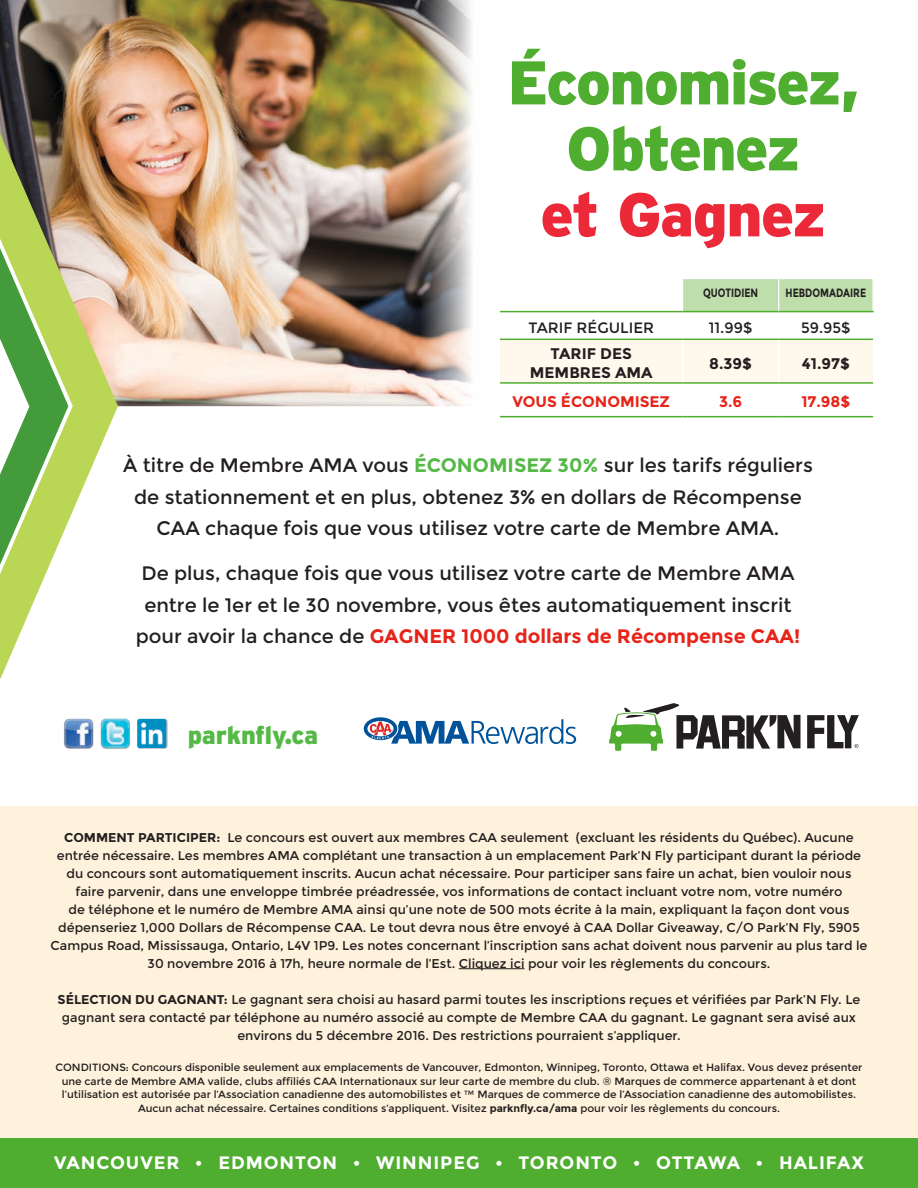
<style>
.page{position:relative;width:918px;height:1188px;background:#fff}
.page>*{position:absolute;margin:0;border:0;box-sizing:border-box;transform-origin:0 0}
.t1{font:900 61.5px/66px "Interstate";letter-spacing:-.03em;color:#4fad2f;text-align:center}
.t2{font:900 61.5px "Interstate";letter-spacing:-.03em;color:#ec2939}
.t3{font:900 25.2px "Interstate";letter-spacing:-.01em;color:#55b947}
.t4{font:19.5px/31.5px "Montserrat";color:#231f20;text-align:center}
.t5{font:700 18px "Montserrat";letter-spacing:.05em;color:#fff}
.t6{font:700 15.45px/18.5px "Montserrat";color:#231f20;text-align:center}
.t7{font:700 15.45px "Montserrat";color:#e72419}
.t8{font:15px "Montserrat";color:#231f20}
.t9{font:12.75px "Montserrat";color:#231f20}
.t10{font:700 12.75px "Montserrat";color:#231f20}
.t11{font:700 12px "Montserrat";color:#231f20;scale:.78 1}
.t12{font:10.5px/13.5px "Montserrat";color:#231f20;text-align:center}
.s1{font-weight:700;color:#55b947}
.s2{font-weight:700;color:#e72419}
.s3{font-weight:700}
</style>
<div class="page">
<img style="left:0;top:0;width:472px;height:406px">
<div style="left:0;top:806px;width:918px;height:334px;background:#fff2dc"></div>
<svg style="left:0;top:133px;width:118px;height:545px"></svg>
<div style="left:0;top:1138px;width:918px;height:50px;background:#4fad2f"></div>
<hr style="left:459px;top:968px;width:66px;height:1px;background:#231f20">
<svg style="left:364px;top:717px;width:212px;height:27px"></svg>
<svg style="left:609px;top:703px;width:192px;height:48px"></svg>
<svg style="left:807px;top:715px;width:52px;height:33px"></svg>
<img style="left:64px;top:718px;width:102px;height:31px">
<div style="left:138px;top:719px;width:30px;height:30px;background:#231f20;opacity:.5"></div>
<svg style="left:500px;top:279px;width:373px;height:137px"></svg>
<hr style="left:682px;top:340px;width:1px;height:42px;background:#fff">
<hr style="left:778px;top:340px;width:1px;height:42px;background:#fff">
<hr style="left:682px;top:384px;width:1px;height:32px;background:#fff">
<hr style="left:778px;top:384px;width:1px;height:32px;background:#fff">
<hr style="left:682px;top:279px;width:1px;height:32px;background:#fff">
<hr style="left:500px;top:311px;width:183px;height:1px;background:#4fad2f">
<hr style="left:683px;top:311px;width:96px;height:1px;background:#4fad2f">
<hr style="left:779px;top:311px;width:95px;height:1px;background:#4fad2f">
<hr style="left:500px;top:416px;width:183px;height:1px;background:#4fad2f">
<hr style="left:683px;top:416px;width:96px;height:1px;background:#4fad2f">
<hr style="left:779px;top:416px;width:94px;height:1px;background:#4fad2f">
<hr style="left:500px;top:339px;width:183px;height:1px;background:#4fad2f">
<hr style="left:683px;top:339px;width:96px;height:1px;background:#4fad2f">
<hr style="left:779px;top:339px;width:94px;height:1px;background:#4fad2f">
<hr style="left:500px;top:382px;width:183px;height:2px;background:#4fad2f">
<hr style="left:683px;top:382px;width:96px;height:2px;background:#4fad2f">
<hr style="left:779px;top:382px;width:94px;height:2px;background:#4fad2f">
<h1 class="t1" style="left:508px;top:49px;width:353px">Économisez,<br>Obtenez</h1>
<h1 class="t2" style="left:540px;top:180px;width:288px">et Gagnez</h1>
<p class="t11" style="left:703px;top:286px;width:72px">QUOTIDIEN</p>
<p class="t11" style="left:786px;top:286px;width:105px">HEBDOMADAIRE</p>
<p class="t8" style="left:528px;top:319px;width:127px">TARIF RÉGULIER</p>
<p class="t8" style="left:709px;top:319px;width:45px">11.99$</p>
<p class="t8" style="left:801px;top:319px;width:51px">59.95$</p>
<p class="t6" style="left:530px;top:345px;width:124px">TARIF DES<br>MEMBRES AMA</p>
<p class="t6" style="left:709px;top:354px;width:44px">8.39$</p>
<p class="t6" style="left:802px;top:354px;width:50px">41.97$</p>
<p class="t7" style="left:512px;top:393px;width:158px">VOUS ÉCONOMISEZ</p>
<p class="t7" style="left:719px;top:393px;width:25px">3.6</p>
<p class="t7" style="left:801px;top:393px;width:50px">17.98$</p>
<h3 class="t4" style="left:123px;top:450px;width:691px">À titre de Membre AMA vous <span class="s1">ÉCONOMISEZ 30%</span> sur les tarifs réguliers de stationnement et en plus, obtenez 3% en dollars de Récompense<br>CAA chaque fois que vous utilisez votre carte de Membre AMA.</h3>
<h3 class="t4" style="left:136px;top:558px;width:666px">De plus, chaque fois que vous utilisez votre carte de Membre AMA entre le 1er et le 30 novembre, vous êtes automatiquement inscrit pour avoir la chance de <span class="s2">GAGNER 1000 dollars de Récompense CAA!</span></h3>
<h2 class="t3" style="left:188px;top:720px;width:132px">parknfly.ca</h2>
<p class="t10" style="left:64px;top:830px;width:21px">Comment</p>
<p class="t10" style="left:138px;top:830px;width:9px">participer</p>
<p class="t9" style="left:216px;top:830px;width:639px"><span class="s3">:</span> Le concours est ouvert aux membres CAA seulement (excluant les résidents du Québec). Aucune</p>
<p class="t9" style="left:57px;top:848px;width:806px">entrée nécessaire. Les membres AMA complétant une transaction à un emplacement Park’N Fly participant durant la période</p>
<p class="t9" style="left:66px;top:866px;width:787px">du concours sont automatiquement inscrits. Aucun achat nécessaire. Pour participer sans faire un achat, bien vouloir nous</p>
<p class="t9" style="left:76px;top:884px;width:769px">faire parvenir, dans une enveloppe timbrée préadressée, vos informations de contact incluant votre nom, votre numéro</p>
<p class="t9" style="left:68px;top:902px;width:783px">de téléphone et le numéro de Membre AMA ainsi qu’une note de 500 mots écrite à la main, expliquant la façon dont vous</p>
<p class="t9" style="left:58px;top:920px;width:803px">dépenseriez 1,000 Dollars de Récompense CAA. Le tout devra nous être envoyé à CAA Dollar Giveaway, C/O Park’N Fly, 5905</p>
<p class="t9" style="left:51px;top:938px;width:818px">Campus Road, Mississauga, Ontario, L4V 1P9. Les notes concernant l’inscription sans achat doivent nous parvenir au plus tard le</p>
<p class="t9" style="left:148px;top:956px;width:624px">30 novembre 2016 à 17h, heure normale de l’Est. Cliquez ici pour voir les règlements du concours.</p>
<p class="t10" style="left:58px;top:992px;width:18px">Sélection</p>
<p class="t10" style="left:135px;top:992px;width:34px">du gagnant</p>
<p class="t9" style="left:224px;top:992px;width:638px"><span class="s3">:</span> Le gagnant sera choisi au hasard parmi toutes les inscriptions reçues et vérifiées par Park’N Fly. Le</p>
<p class="t9" style="left:62px;top:1010px;width:796px">gagnant sera contacté par téléphone au numéro associé au compte de Membre CAA du gagnant. Le gagnant sera avisé aux</p>
<p class="t9" style="left:237px;top:1028px;width:445px">environs du 5 décembre 2016. Des restrictions pourraient s’appliquer.</p>
<p class="t12" style="left:56px;top:1061px;width:808px">CONDITIONS: Concours disponible seulement aux emplacements de Vancouver, Edmonton, Winnipeg, Toronto, Ottawa et Halifax. Vous devez présenter une carte de Membre AMA valide, clubs affiliés CAA Internationaux sur leur carte de membre du club. ® Marques de commerce appartenant à et dont l’utilisation est autorisée par l’Association canadienne des automobilistes et ™ Marques de commerce de l’Association canadienne des automobilistes.<br>Aucun achat nécessaire. Certaines conditions s’appliquent. Visitez <span class="s3">parknfly.ca/ama</span> pour voir les règlements du concours.</p>
<h3 class="t5" style="left:54px;top:1152px;width:811px">VANCOUVER • EDMONTON • WINNIPEG • TORONTO • OTTAWA • HALIFAX</h3>
</div>
